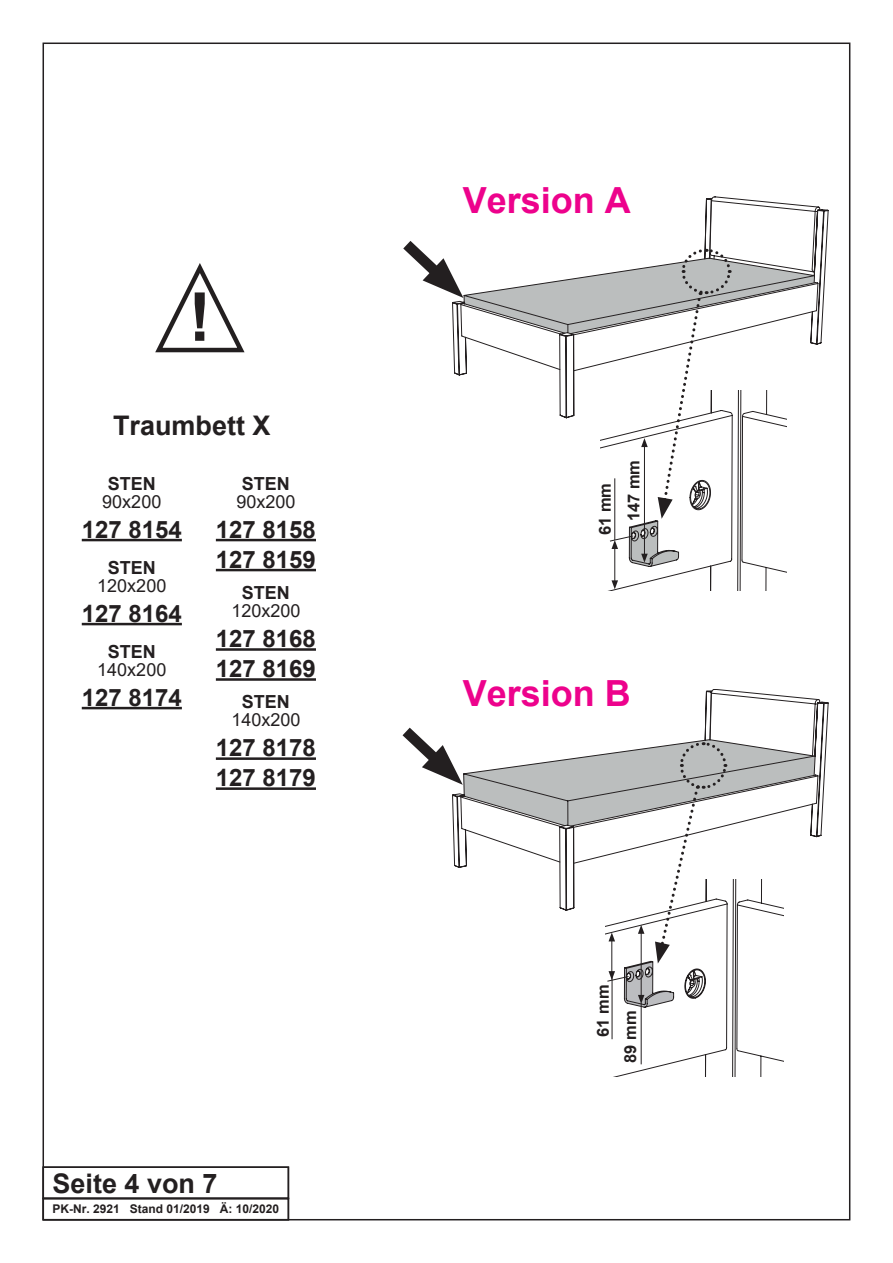
<style>
.page{position:relative;width:893px;height:1263px;background:#fff}
.page>*{position:absolute;margin:0;border:0;box-sizing:border-box;transform-origin:0 0}
.t1{font:700 67.5px "Arial";color:#231f20}
.t2{font:700 36px "Arial";color:#ed028c}
.t3{font:700 27px "Arial";color:#231f20}
.t4{font:700 24px "Arial";color:#231f20}
.t5{font:18px "Arial";color:#231f20}
.t6{font:700 18px "Arial";color:#231f20}
.t7{font:700 16.5px "Arial";color:#231f20}
.t8{font:700 12px "Arial";color:#231f20}
</style>
<div class="page">
<div style="left:43px;top:1198px;width:246px;height:22px;border:2px solid #231f20"></div>
<div style="left:43px;top:1166px;width:246px;height:33px;border:2px solid #231f20"></div>
<svg style="left:403px;top:196px;width:426px;height:395px"></svg>
<svg style="left:402px;top:689px;width:427px;height:387px"></svg>
<hr style="left:82px;top:539px;width:100px;height:2px;background:#231f20">
<hr style="left:82px;top:623px;width:100px;height:2px;background:#231f20">
<hr style="left:82px;top:707px;width:100px;height:2px;background:#231f20">
<hr style="left:216px;top:539px;width:100px;height:2px;background:#231f20">
<hr style="left:216px;top:569px;width:100px;height:2px;background:#231f20">
<svg style="left:155px;top:263px;width:90px;height:90px"></svg>
<hr style="left:216px;top:648px;width:100px;height:3px;background:#231f20">
<hr style="left:216px;top:678px;width:100px;height:3px;background:#231f20">
<hr style="left:216px;top:757px;width:100px;height:3px;background:#231f20">
<hr style="left:216px;top:787px;width:100px;height:3px;background:#231f20">
<p class="t1" style="left:189px;top:269px;width:24px">!</p>
<p class="t3" style="left:113px;top:406px;width:159px">Traumbett X</p>
<p class="t6" style="left:108px;top:470px;width:50px">STEN</p>
<p class="t5" style="left:102px;top:489px;width:61px">90x200</p>
<p class="t4" style="left:82px;top:512px;width:102px">127 8154</p>
<p class="t6" style="left:108px;top:554px;width:50px">STEN</p>
<p class="t5" style="left:97px;top:573px;width:71px">120x200</p>
<p class="t4" style="left:82px;top:596px;width:102px">127 8164</p>
<p class="t6" style="left:108px;top:638px;width:50px">STEN</p>
<p class="t5" style="left:97px;top:657px;width:71px">140x200</p>
<p class="t4" style="left:82px;top:680px;width:102px">127 8174</p>
<p class="t6" style="left:242px;top:470px;width:50px">STEN</p>
<p class="t5" style="left:236px;top:489px;width:61px">90x200</p>
<p class="t4" style="left:216px;top:512px;width:102px">127 8158</p>
<p class="t4" style="left:216px;top:542px;width:102px">127 8159</p>
<p class="t6" style="left:242px;top:580px;width:50px">STEN</p>
<p class="t5" style="left:231px;top:598px;width:71px">120x200</p>
<p class="t4" style="left:216px;top:622px;width:102px">127 8168</p>
<p class="t4" style="left:216px;top:652px;width:102px">127 8169</p>
<p class="t6" style="left:242px;top:689px;width:50px">STEN</p>
<p class="t5" style="left:231px;top:707px;width:71px">140x200</p>
<p class="t4" style="left:216px;top:731px;width:102px">127 8178</p>
<p class="t4" style="left:216px;top:761px;width:102px">127 8179</p>
<p class="t3" style="left:53px;top:1164px;width:167px">Seite 4 von 7</p>
<p class="t8" style="left:53px;top:1201px;width:228px">PK-Nr. 2921 Stand 01/2019 Ä: 10/2020</p>
<p class="t2" style="left:463px;top:175px;width:170px">Version A</p>
<p class="t7" style="left:593px;top:535px;width:54px;rotate:-90deg">61 mm</p>
<p class="t7" style="left:622px;top:521px;width:63px;rotate:-90deg">147 mm</p>
<p class="t2" style="left:463px;top:668px;width:170px">Version B</p>
<p class="t7" style="left:591px;top:1037px;width:54px;rotate:-90deg">61 mm</p>
<p class="t7" style="left:619px;top:1063px;width:54px;rotate:-90deg">89 mm</p>
</div>
